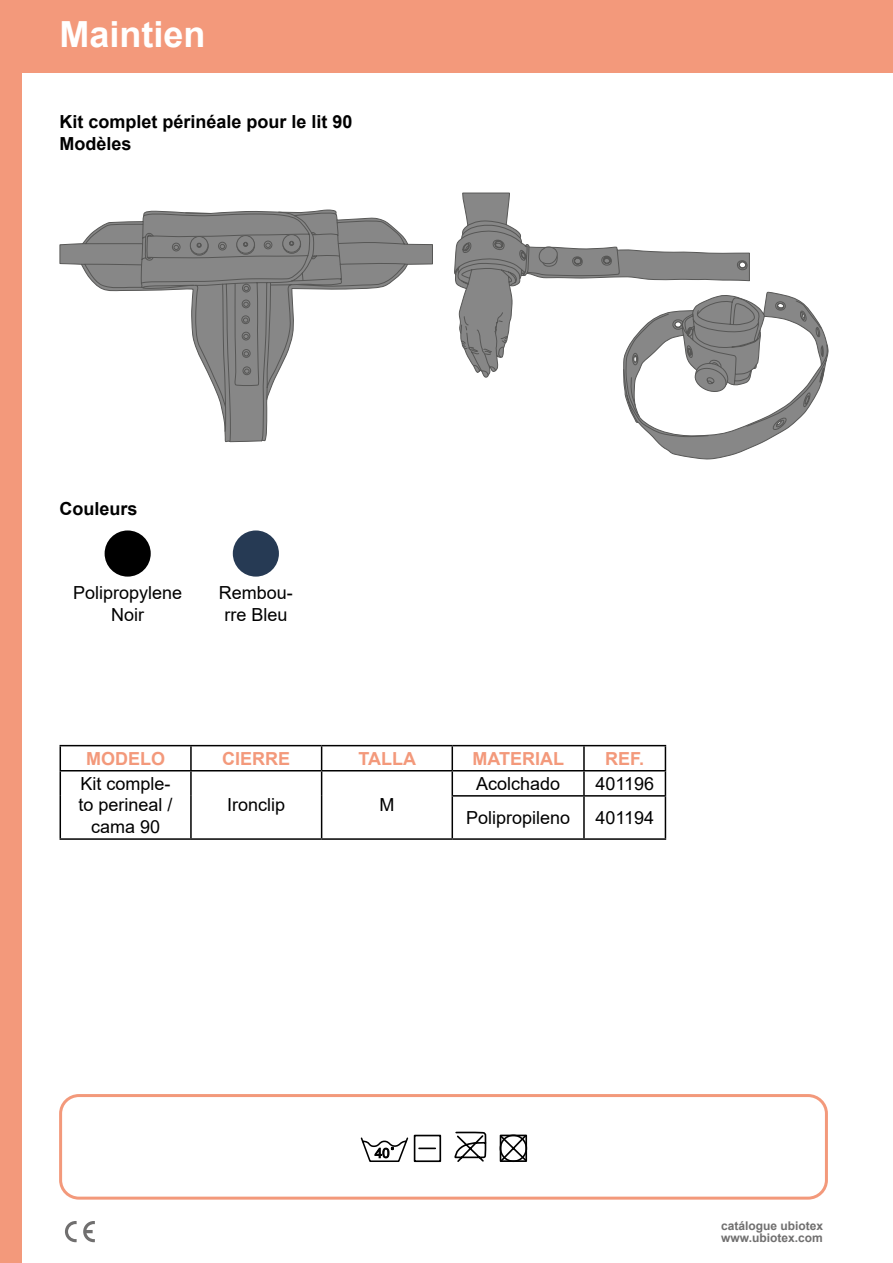
<style>
.page{position:relative;width:893px;height:1263px;background:#fff}
.page>*{position:absolute;margin:0;border:0;box-sizing:border-box;transform-origin:0 0}
.t1{font:700 36px "Arial";color:#fff}
.t2{font:18px/21.6px "Arial";color:#000;text-align:center}
.t3{font:700 18px/21.6px "Arial";color:#000}
.t4{font:700 18px "Arial";color:#f3997b}
.t5{font:700 12px/12px "Arial";color:#706f6f}
</style>
<div class="page">
<div style="left:0;top:0;width:21px;height:1263px;background:#f3997b"></div>
<div style="left:0;top:0;width:893px;height:72px;background:#f3997b"></div>
<svg style="left:65px;top:1221px;width:12px;height:21px"></svg>
<svg style="left:83px;top:1221px;width:12px;height:21px"></svg>
<div style="left:59px;top:1094px;width:769px;height:105px;border:3px solid #f3997b;border-radius:18px"></div>
<svg style="left:454px;top:1131px;width:33px;height:31px"></svg>
<svg style="left:499px;top:1134px;width:29px;height:29px"></svg>
<svg style="left:360px;top:1134px;width:82px;height:29px"></svg>
<div style="left:105px;top:530px;width:46px;height:47px;background:#000;border-radius:50%"></div>
<div style="left:233px;top:530px;width:46px;height:47px;background:#263a54;border-radius:50%"></div>
<hr style="left:60px;top:745px;width:131px;height:1px;background:#000">
<hr style="left:191px;top:745px;width:131px;height:1px;background:#000">
<hr style="left:190px;top:746px;width:2px;height:24px;background:#000">
<hr style="left:322px;top:745px;width:130px;height:1px;background:#000">
<hr style="left:452px;top:745px;width:132px;height:1px;background:#000">
<hr style="left:584px;top:745px;width:82px;height:1px;background:#000">
<hr style="left:583px;top:746px;width:2px;height:24px;background:#000">
<hr style="left:60px;top:770px;width:131px;height:1px;background:#000">
<svg style="left:60px;top:746px;width:1px;height:50px"></svg>
<hr style="left:191px;top:770px;width:131px;height:1px;background:#000">
<hr style="left:190px;top:771px;width:2px;height:25px;background:#000">
<hr style="left:322px;top:770px;width:130px;height:1px;background:#000">
<svg style="left:321px;top:746px;width:1px;height:50px"></svg>
<hr style="left:452px;top:770px;width:132px;height:1px;background:#000">
<svg style="left:452px;top:746px;width:1px;height:49px"></svg>
<hr style="left:584px;top:770px;width:82px;height:1px;background:#000">
<hr style="left:583px;top:771px;width:2px;height:24px;background:#000">
<svg style="left:665px;top:746px;width:1px;height:49px"></svg>
<hr style="left:60px;top:796px;width:1px;height:42px;background:#000">
<hr style="left:190px;top:796px;width:2px;height:42px;background:#000">
<hr style="left:321px;top:796px;width:1px;height:42px;background:#000">
<hr style="left:452px;top:795px;width:132px;height:2px;background:#000">
<hr style="left:452px;top:797px;width:1px;height:41px;background:#000">
<hr style="left:584px;top:795px;width:82px;height:2px;background:#000">
<hr style="left:583px;top:797px;width:2px;height:41px;background:#000">
<hr style="left:665px;top:797px;width:1px;height:41px;background:#000">
<hr style="left:60px;top:838px;width:131px;height:2px;background:#000">
<hr style="left:191px;top:838px;width:131px;height:2px;background:#000">
<hr style="left:322px;top:838px;width:130px;height:2px;background:#000">
<hr style="left:452px;top:838px;width:132px;height:2px;background:#000">
<hr style="left:584px;top:838px;width:82px;height:2px;background:#000">
<svg style="left:462px;top:192px;width:48px;height:28px"></svg>
<svg style="left:454px;top:220px;width:374px;height:239px"></svg>
<svg style="left:59px;top:209px;width:374px;height:234px"></svg>
<svg style="left:81px;top:211px;width:327px;height:231px"></svg>
<div style="left:190px;top:236px;width:18px;height:18px;background:#878787;border-radius:50%"></div>
<div style="left:190px;top:236px;width:18px;height:18px;border:1px solid #575756;border-radius:50%"></div>
<div style="left:282px;top:234px;width:19px;height:18px;border:1px solid #575756;border-radius:50%"></div>
<svg style="left:196px;top:235px;width:105px;height:20px"></svg>
<h1 class="t1" style="left:60px;top:9px;width:148px">Maintien</h1>
<p class="t3" style="left:60px;top:111px;width:295px">Kit complet périnéale pour le lit 90<br>Modèles</p>
<p class="t3" style="left:60px;top:498px;width:80px">Couleurs</p>
<p class="t2" style="left:73px;top:582px;width:111px">Polipropylene<br>Noir</p>
<p class="t2" style="left:219px;top:582px;width:76px">Rembou&shy;rre Bleu</p>
<p class="t4" style="left:86px;top:746px;width:81px">MODELO</p>
<p class="t4" style="left:222px;top:746px;width:70px">CIERRE</p>
<p class="t4" style="left:358px;top:746px;width:59px">TALLA</p>
<p class="t4" style="left:472px;top:746px;width:93px">MATERIAL</p>
<p class="t4" style="left:605px;top:746px;width:41px">REF.</p>
<p class="t2" style="left:79px;top:773px;width:96px">Kit comple&shy;to perineal / cama 90</p>
<p class="t2" style="left:476px;top:773px;width:86px">Acolchado</p>
<p class="t2" style="left:595px;top:773px;width:60px">401196</p>
<p class="t2" style="left:466px;top:807px;width:106px">Polipropileno</p>
<p class="t2" style="left:595px;top:807px;width:60px">401194</p>
<p class="t2" style="left:227px;top:794px;width:60px">Ironclip</p>
<p class="t2" style="left:379px;top:794px;width:16px">M</p>
<p class="t5" style="left:721px;top:1220px;width:104px">catálogue ubiotex www.ubiotex.com</p>
</div>
